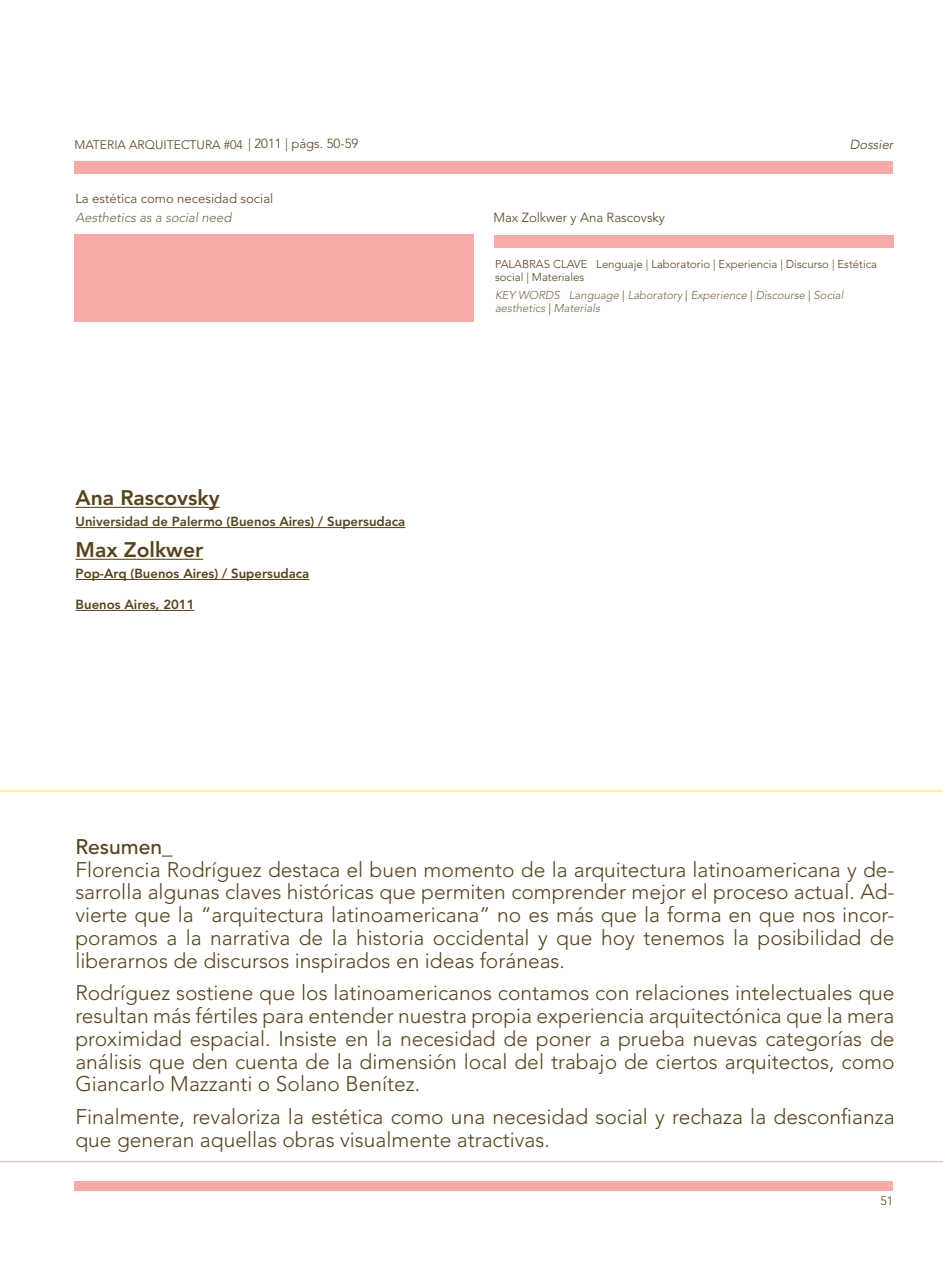
<style>
.page{position:relative;width:943px;height:1265px;background:#fff}
.page>*{position:absolute;margin:0;border:0;box-sizing:border-box;transform-origin:0 0}
.t1{font:300 21px/22.8px "Avenir LT Std";color:#574319;text-align:justify}
.t2{font:800 21px "Avenir LT Std";color:#574319}
.t3{font:500 21px "Avenir LT Std";color:#574319}
.t4{font:800 13.12px "Avenir LT Std";color:#574319}
.t5{font:300 13.12px "Avenir LT Std";color:#574319}
.t6{font:italic 300 13.12px "Avenir LT Std";color:#786847}
.t7{font:italic 300 13.12px "Avenir LT Std";color:#574319}
.t8{font:300 12.25px "Avenir LT Std";color:#574319}
.t9{font:300 11.38px/13.1px "Avenir LT Std";color:#574319}
.t10{font:italic 300 11.38px/13.1px "Avenir LT Std";color:#786847}
.s1{font-size:13.12px}
.s2{font-style:normal;color:#574319}
</style>
<div class="page">
<div style="left:74px;top:1181px;width:819px;height:10px;background:#f8aba6"></div>
<div style="left:74px;top:161px;width:819px;height:13px;background:#f8aba6"></div>
<div style="left:494px;top:235px;width:399px;height:12px;background:#f8aba6"></div>
<div style="left:74px;top:235px;width:400px;height:87px;background:#f8aba6"></div>
<hr style="left:0;top:791px;width:943px;height:1px;background:#f9ed32">
<hr style="left:0;top:1161px;width:943px;height:1px;background:#f8aba6">
<hr style="left:76px;top:507px;width:143px;height:1px;background:#574319">
<hr style="left:76px;top:527px;width:329px;height:1px;background:#574319">
<hr style="left:76px;top:559px;width:127px;height:1px;background:#574319">
<hr style="left:76px;top:579px;width:233px;height:1px;background:#574319">
<hr style="left:76px;top:610px;width:118px;height:1px;background:#574319">
<p class="t8" style="left:74px;top:138px;width:285px">MATERIA ARQUITECTURA #04 <span class="s1">| 2011 | págs. 50-59</span></p>
<p class="t7" style="left:849px;top:136px;width:45px">Dossier</p>
<p class="t5" style="left:75px;top:191px;width:199px">La estética como necesidad social</p>
<p class="t6" style="left:76px;top:209px;width:157px">Aesthetics as a social need</p>
<p class="t2" style="left:76px;top:486px;width:145px">Ana Rascovsky</p>
<p class="t4" style="left:76px;top:514px;width:331px">Universidad de Palermo (Buenos Aires) / Supersudaca</p>
<p class="t2" style="left:76px;top:537px;width:129px">Max Zolkwer</p>
<p class="t4" style="left:76px;top:566px;width:235px">Pop-Arq (Buenos Aires) / Supersudaca</p>
<p class="t4" style="left:76px;top:597px;width:120px">Buenos Aires, 2011</p>
<p class="t5" style="left:493px;top:210px;width:173px">Max Zolkwer y Ana Rascovsky</p>
<p class="t9" style="left:495px;top:258px;width:383px">PALABRAS CLAVE Lenguaje | Laboratorio | Experiencia | Discurso | Estética social | Materiales</p>
<p class="t10" style="left:495px;top:289px;width:350px">KEY WORDS Language <span class="s2">|</span> Laboratory <span class="s2">|</span> Experience <span class="s2">|</span> Discourse <span class="s2">|</span> Social aesthetics <span class="s2">|</span> Materials</p>
<p class="t3" style="left:75px;top:834px;width:99px">Resumen_</p>
<p class="t1" style="left:75px;top:858px;width:820px">Florencia Rodríguez destaca el buen momento de la arquitectura latinoamericana y de&shy;sarrolla algunas claves históricas que permiten comprender mejor el proceso actual. Ad&shy;vierte que la “arquitectura latinoamericana” no es más que la forma en que nos incor&shy;poramos a la narrativa de la historia occidental y que hoy tenemos la posibilidad de liberarnos de discursos inspirados en ideas foráneas.</p>
<p class="t1" style="left:75px;top:982px;width:820px">Rodríguez sostiene que los latinoamericanos contamos con relaciones intelectuales que resultan más fértiles para entender nuestra propia experiencia arquitectónica que la mera proximidad espacial. Insiste en la necesidad de poner a prueba nuevas categorías de análisis que den cuenta de la dimensión local del trabajo de ciertos arquitectos, como Giancarlo Mazzanti o Solano Benítez.</p>
<p class="t1" style="left:75px;top:1105px;width:820px">Finalmente, revaloriza la estética como una necesidad social y rechaza la desconfianza que generan aquellas obras visualmente atractivas.</p>
<p class="t8" style="left:880px;top:1194px;width:14px">51</p>
</div>
